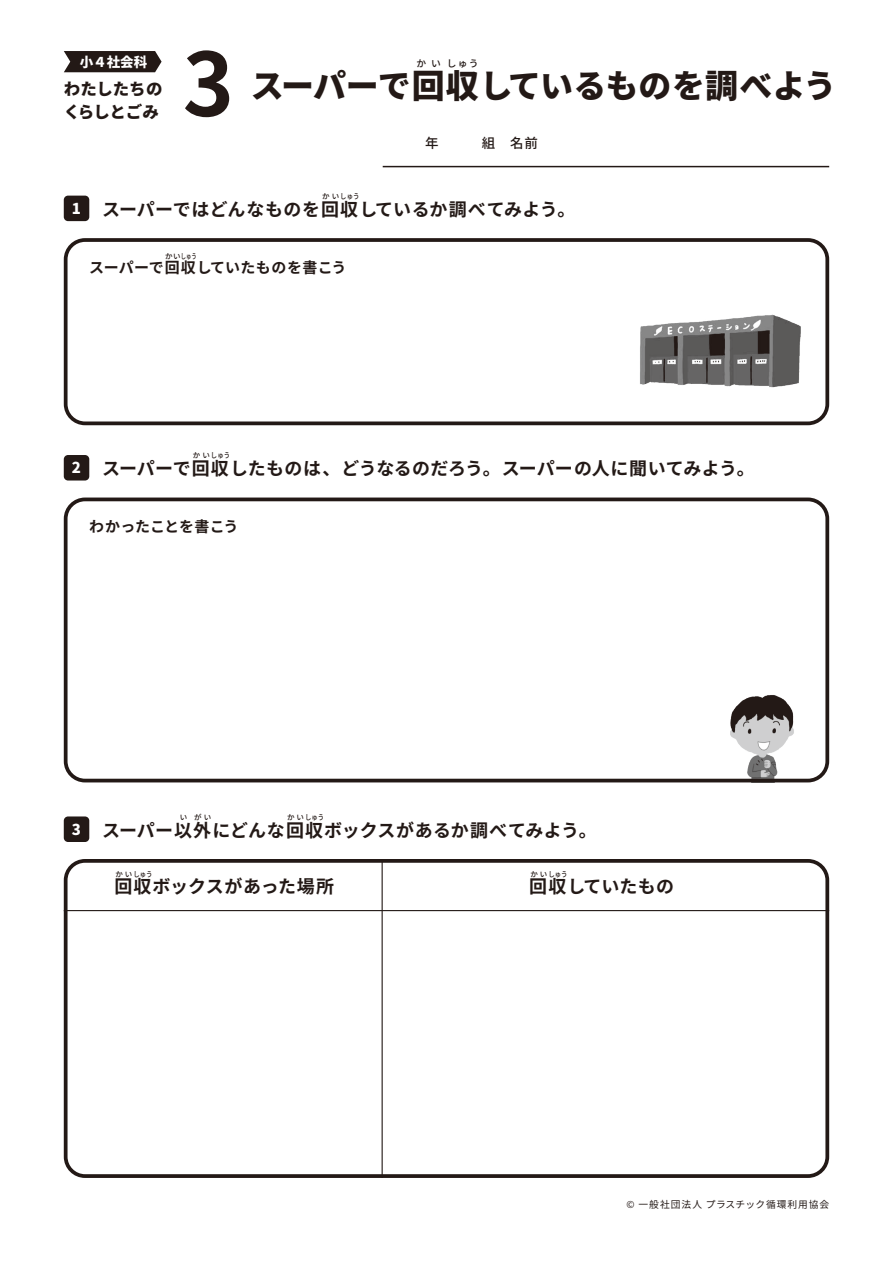
<style>
.page{position:relative;width:893px;height:1263px;background:#fff}
.page>*{position:absolute;margin:0;border:0;box-sizing:border-box;transform-origin:0 0}
.t1{font:700 87px "Noto Sans CJ Kjp";color:#231916}
.t2{font:900 33px "Noto Sans CJ Kjp";color:#231916}
.t3{font:700 18px "Noto Sans CJ Kjp";letter-spacing:.015em;color:#231916}
.t4{font:900 16.5px/22.5px "Noto Sans CJ Kjp";letter-spacing:-.005em;color:#231916}
.t5{font:700 15px "Noto Sans CJ Kjp";letter-spacing:.02em;color:#231916}
.t6{font:700 15px "Noto Sans CJ Kjp";color:#231916}
.t7{font:900 15px "Noto Sans CJ Kjp";color:#fff}
.t8{font:900 13.5px "Noto Sans CJ Kjp";color:#fff}
.t9{font:9.75px "Noto Sans CJ Kjp";letter-spacing:.09em;color:#231916}
.t10{font:500 9.75px "Noto Sans CJ Kjp";color:#231916}
.t11{font:500 7.5px "Noto Sans CJ Kjp";letter-spacing:.03em;color:#231916}
</style>
<div class="page">
<svg style="left:64px;top:51px;width:98px;height:21px;background:#322826"></svg>
<hr style="left:383px;top:166px;width:446px;height:1px;background:#231916">
<img style="left:730px;top:695px;width:64px;height:82px">
<div style="left:64px;top:196px;width:25px;height:25px;background:#231916;border-radius:4px"></div>
<div style="left:64px;top:455px;width:25px;height:25px;background:#231916;border-radius:4px"></div>
<div style="left:64px;top:816px;width:25px;height:26px;background:#231916;border-radius:4px"></div>
<div style="left:64px;top:238px;width:765px;height:187px;border:4px solid #231916;border-radius:19px"></div>
<div style="left:64px;top:497px;width:765px;height:285px;border:4px solid #231916;border-radius:19px"></div>
<div style="left:64px;top:859px;width:765px;height:319px;border:4px solid #231916;border-radius:19px"></div>
<img style="left:640px;top:314px;width:161px;height:74px">
<hr style="left:64px;top:910px;width:765px;height:1px;background:#231916">
<hr style="left:382px;top:859px;width:1px;height:319px;background:#231916">
<p class="t8" style="left:80px;top:54px;width:69px">小４社会科</p>
<p class="t4" style="left:64px;top:78px;width:100px">わたしたちのくらしとごみ</p>
<h1 class="t1" style="left:183px;top:35px;width:53px">3</h1>
<p class="t10" style="left:417px;top:58px;width:26px">かい</p>
<p class="t10" style="left:447px;top:58px;width:33px">しゅう</p>
<h2 class="t2" style="left:251px;top:67px;width:587px">スーパーで回収しているものを調べよう</h2>
<p class="t7" style="left:72px;top:200px;width:11px">1</p>
<p class="t11" style="left:322px;top:192px;width:39px">かいしゅう</p>
<p class="t3" style="left:102px;top:199px;width:475px">スーパーではどんなものを回収しているか調べてみよう。</p>
<p class="t11" style="left:165px;top:251px;width:33px">かいしゅう</p>
<p class="t5" style="left:89px;top:259px;width:259px">スーパーで回収していたものを書こう</p>
<p class="t7" style="left:72px;top:459px;width:11px">2</p>
<p class="t11" style="left:193px;top:451px;width:39px">かいしゅう</p>
<p class="t3" style="left:102px;top:458px;width:654px">スーパーで回収したものは、どうなるのだろう。スーパーの人に聞いてみよう。</p>
<p class="t6" style="left:89px;top:518px;width:151px">わかったことを書こう</p>
<p class="t7" style="left:72px;top:821px;width:11px">3</p>
<p class="t11" style="left:180px;top:813px;width:9px">い</p>
<p class="t11" style="left:194px;top:813px;width:19px">がい</p>
<p class="t11" style="left:287px;top:813px;width:39px">かいしゅう</p>
<p class="t3" style="left:102px;top:820px;width:496px">スーパー以外にどんな回収ボックスがあるか調べてみよう。</p>
<p class="t11" style="left:115px;top:870px;width:39px">かいしゅう</p>
<p class="t3" style="left:114px;top:877px;width:221px">回収ボックスがあった場所</p>
<p class="t11" style="left:530px;top:870px;width:39px">かいしゅう</p>
<p class="t3" style="left:529px;top:877px;width:146px">回収していたもの</p>
<p class="t9" style="left:627px;top:1199px;width:204px">© 一般社団法人 プラスチック循環利用協会</p>
</div>
